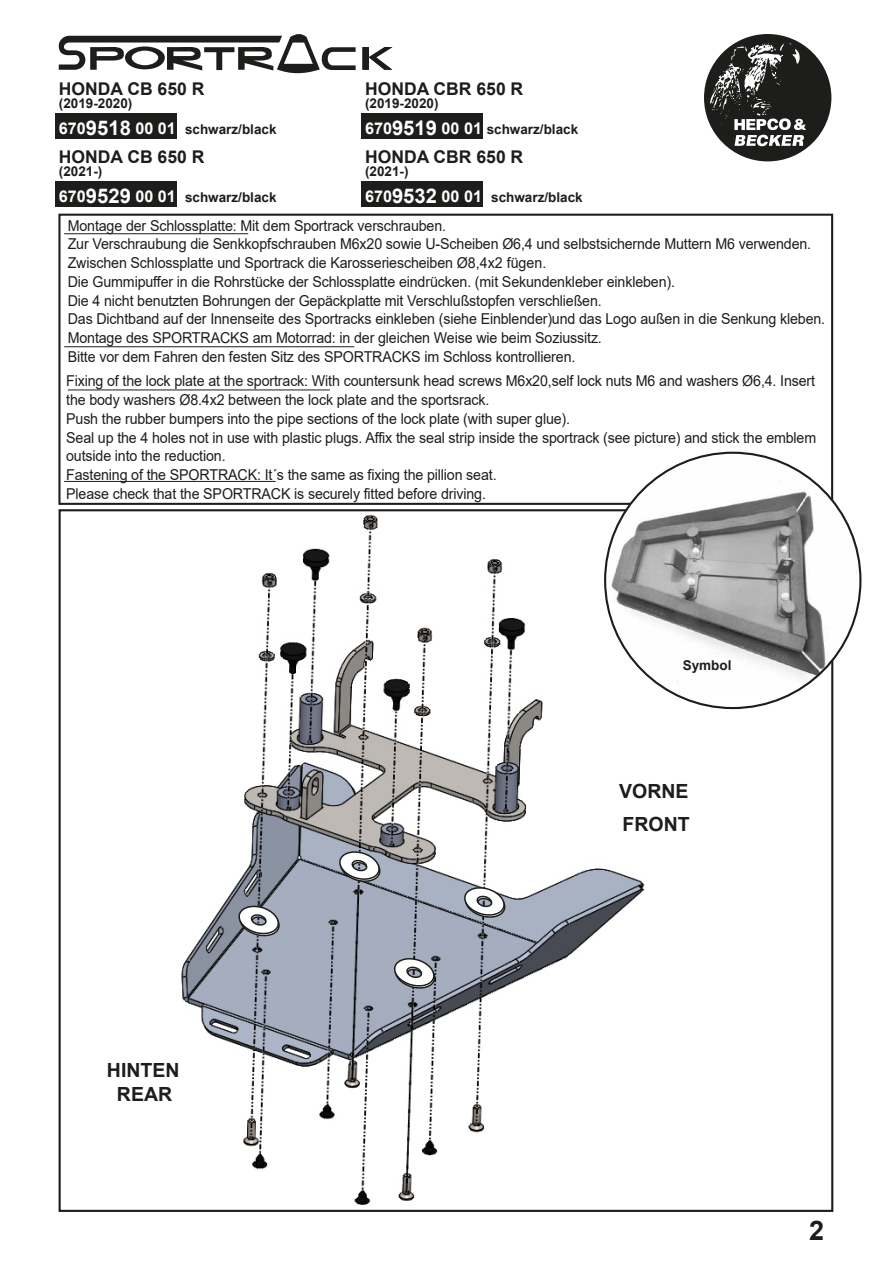
<style>
.page{position:relative;width:893px;height:1263px;background:#fff}
.page>*{position:absolute;margin:0;border:0;box-sizing:border-box;transform-origin:0 0}
.t1{font:700 27px "Arial";color:#1d1d1b}
.t2{font:700 19.5px/32.5px "Arial";color:#1d1d1b}
.t3{font:700 17.55px "Arial";color:#1d1d1b}
.t4{font:15px/18.8px "Arial";letter-spacing:-.01em;color:#1d1d1b;scale:.95 1}
.t5{font:700 13.5px/26.2px "Arial";color:#1d1d1b}
.s1{font-size:16.2px;color:#fff}
.s2{font-size:20.25px;color:#fff}
</style>
<div class="page">
<img style="left:181px;top:514px;width:614px;height:691px">
<div style="left:58px;top:214px;width:775px;height:291px;border:2px solid #1d1d1b"></div>
<hr style="left:64px;top:233px;width:184px;height:1px;background:#1d1d1b">
<hr style="left:64px;top:346px;width:290px;height:1px;background:#1d1d1b">
<hr style="left:68px;top:390px;width:262px;height:1px;background:#1d1d1b">
<hr style="left:64px;top:481px;width:212px;height:1px;background:#1d1d1b">
<img style="left:605px;top:454px;width:255px;height:239px">
<svg style="left:236px;top:904px;width:47px;height:35px"></svg>
<svg style="left:391px;top:957px;width:47px;height:35px"></svg>
<svg style="left:336px;top:850px;width:47px;height:35px"></svg>
<svg style="left:461px;top:886px;width:47px;height:35px"></svg>
<div style="left:704px;top:34px;width:127px;height:127px;background:#1d1d1b;border-radius:50%"></div>
<svg style="left:709px;top:43px;width:97px;height:103px"></svg>
<svg style="left:362px;top:47px;width:30px;height:23px"></svg>
<svg style="left:59px;top:34px;width:297px;height:40px"></svg>
<div style="left:55px;top:113px;width:122px;height:26px;background:#1d1d1b"></div>
<div style="left:55px;top:181px;width:122px;height:26px;background:#1d1d1b"></div>
<div style="left:361px;top:114px;width:122px;height:25px;background:#1d1d1b"></div>
<div style="left:361px;top:182px;width:122px;height:25px;background:#1d1d1b"></div>
<p class="t3" style="left:59px;top:76px;width:147px">HONDA CB 650 R</p>
<p class="t5" style="left:59px;top:90px;width:219px">(2019-2020)<br><span class="s1">670</span><span class="s2">9518</span> <span class="s1">00 01</span> schwarz/black</p>
<p class="t3" style="left:59px;top:144px;width:147px">HONDA CB 650 R</p>
<p class="t5" style="left:59px;top:158px;width:219px">(2021-)<br><span class="s1">670</span><span class="s2">9529</span> <span class="s1">00 01</span> schwarz/black</p>
<p class="t3" style="left:365px;top:76px;width:160px">HONDA CBR 650 R</p>
<p class="t5" style="left:365px;top:90px;width:215px">(2019-2020)<br><span class="s1">670</span><span class="s2">9519</span> <span class="s1">00 01</span> schwarz/black</p>
<p class="t3" style="left:365px;top:144px;width:160px">HONDA CBR 650 R</p>
<p class="t5" style="left:365px;top:158px;width:219px">(2021-)<br><span class="s1">670</span><span class="s2">9532</span> <span class="s1">00 01</span> schwarz/black</p>
<p class="t4" style="left:68px;top:216px;width:799px">Montage der Schlossplatte: Mit dem Sportrack verschrauben.<br>Zur Verschraubung die Senkkopfschrauben M6x20 sowie U-Scheiben Ø6,4 und selbstsichernde Muttern M6 verwenden.<br>Zwischen Schlossplatte und Sportrack die Karosseriescheiben Ø8,4x2 fügen.<br>Die Gummipuffer in die Rohrstücke der Schlossplatte eindrücken. (mit Sekundenkleber einkleben).<br>Die 4 nicht benutzten Bohrungen der Gepäckplatte mit Verschlußstopfen verschließen.<br>Das Dichtband auf der Innenseite des Sportracks einkleben (siehe Einblender)und das Logo außen in die Senkung kleben.<br>Montage des SPORTRACKS am Motorrad: in der gleichen Weise wie beim Soziussitz.<br>Bitte vor dem Fahren den festen Sitz des SPORTRACKS im Schloss kontrollieren.</p>
<p class="t4" style="left:66px;top:372px;width:791px">Fixing of the lock plate at the sportrack: With countersunk head screws M6x20,self lock nuts M6 and washers Ø6,4. Insert the body washers Ø8.4x2 between the lock plate and the sportsrack.<br>Push the rubber bumpers into the pipe sections of the lock plate (with super glue).<br>Seal up the 4 holes not in use with plastic plugs. Affix the seal strip inside the sportrack (see picture) and stick the emblem outside into the reduction.<br>Fastening of the SPORTRACK: It´s the same as fixing the pillion seat.<br>Please check that the SPORTRACK is securely fitted before driving.</p>
<p class="t5" style="left:683px;top:653px;width:50px">Symbol</p>
<h2 class="t2" style="left:107px;top:1059px;width:74px;line-height:23.2px;text-align:center">HINTEN<br>REAR</h2>
<h2 class="t2" style="left:619px;top:775px;width:72px">VORNE<br>FRONT</h2>
<h1 class="t1" style="left:809px;top:1211px;width:17px">2</h1>
</div>
